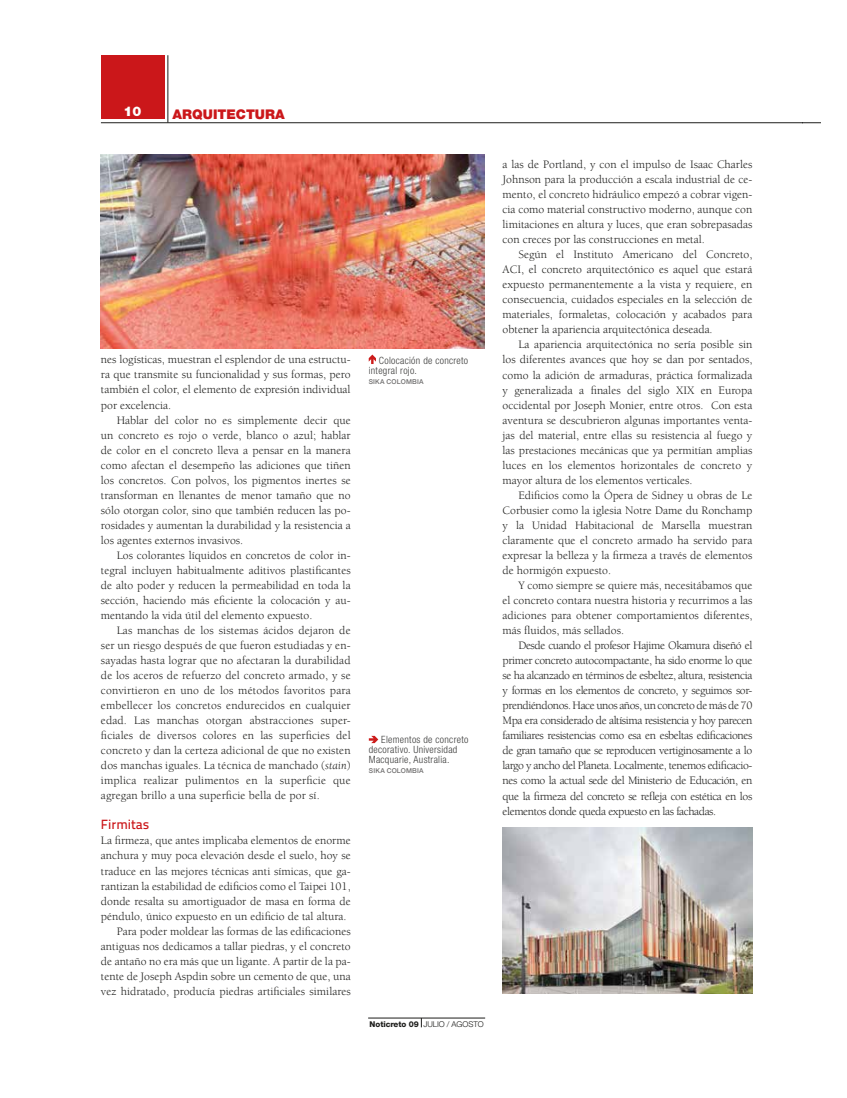
<style>
.page{position:relative;width:847px;height:1098px;background:#fff}
.page>*{position:absolute;margin:0;border:0;box-sizing:border-box;transform-origin:0 0}
.t1{font:900 13.38px "Helvetica Neue LT Pro";color:#cb171a}
.t2{font:500 13.38px "Titillium Text 22 L";color:#cb171a}
.t3{font:900 13.38px "Helvetica Neue LT Pro";color:#fff}
.t4{font:11.75px/15px "Berkeley Std";color:#1d1d1b;text-align:justify}
.t5{font:300 condensed 10px/10px "Helvetica Neue LT Pro";letter-spacing:.03em;color:#3c3c3b}
.t6{font:300 8px "Helvetica Neue LT Std";letter-spacing:-.01em;color:#1d1d1b}
.t7{font:500 6.62px "Helvetica Neue";letter-spacing:.025em;color:#706f6f}
.s1{font-style:italic}
.s2{font-family:"Helvetica Neue LT Pro";font-weight:800}
</style>
<div class="page">
<div style="left:101px;top:55px;width:63px;height:63px;background:#cb171a"></div>
<hr style="left:101px;top:123px;width:701px;height:1px;background:#1d1d1b">
<hr style="left:168px;top:55px;width:1px;height:68px;background:#1d1d1b">
<hr style="left:368px;top:1018px;width:117px;height:1px;background:#1d1d1b">
<img style="left:502px;top:827px;width:250px;height:166px">
<svg style="left:368px;top:736px;width:10px;height:7px"></svg>
<img style="left:101px;top:154px;width:383px;height:194px">
<svg style="left:368px;top:355px;width:8px;height:9px"></svg>
<svg style="left:802px;top:123px;width:18px;height:1px"></svg>
<p class="t3" style="left:123px;top:103px;width:19px">10</p>
<p class="t1" style="left:172px;top:106px;width:113px">ARQUITECTURA</p>
<p class="t4" style="left:101px;top:352px;width:251px">nes logísticas, muestran el esplendor de una estructu&shy;ra que transmite su funcionalidad y sus formas, pero también el color, el elemento de expresión individual por excelencia.</p>
<p class="t4" style="left:101px;top:412px;width:251px;text-indent:16px">Hablar del color no es simplemente decir que un concreto es rojo o verde, blanco o azul; hablar de color en el concreto lleva a pensar en la manera como afectan el desempeño las adiciones que tiñen los concretos. Con polvos, los pigmentos inertes se transforman en llenantes de menor tamaño que no sólo otorgan color, sino que también reducen las po&shy;rosidades y aumentan la durabilidad y la resistencia a los agentes externos invasivos.</p>
<p class="t4" style="left:101px;top:548px;width:251px;text-indent:16px">Los colorantes líquidos en concretos de color in&shy;tegral incluyen habitualmente aditivos plastificantes de alto poder y reducen la permeabilidad en toda la sección, haciendo más eficiente la colocación y au&shy;mentando la vida útil del elemento expuesto.</p>
<p class="t4" style="left:101px;top:623px;width:251px;text-indent:16px">Las manchas de los sistemas ácidos dejaron de ser un riesgo después de que fueron estudiadas y en&shy;sayadas hasta lograr que no afectaran la durabilidad de los aceros de refuerzo del concreto armado, y se convirtieron en uno de los métodos favoritos para embellecer los concretos endurecidos en cualquier edad. Las manchas otorgan abstracciones super&shy;ficiales de diversos colores en las superficies del concreto y dan la certeza adicional de que no existen dos manchas iguales. La técnica de manchado (<span class="s1">stain</span>) implica realizar pulimentos en la superficie que agregan brillo a una superficie bella de por sí.</p>
<p class="t2" style="left:101px;top:814px;width:50px">Firmitas</p>
<p class="t4" style="left:101px;top:833px;width:251px">La firmeza, que antes implicaba elementos de enorme</p>
<p class="t4" style="left:101px;top:848px;width:251px">anchura y muy poca elevación desde el suelo, hoy se</p>
<p class="t4" style="left:101px;top:863px;width:251px">traduce en las mejores técnicas anti símicas, que ga-</p>
<p class="t4" style="left:101px;top:878px;width:251px">rantizan la estabilidad de edificios como el Taipei 101,</p>
<p class="t4" style="left:101px;top:893px;width:251px">donde resalta su amortiguador de masa en forma de</p>
<p class="t4" style="left:101px;top:908px;width:247px">péndulo, único expuesto en un edificio de tal altura.</p>
<p class="t4" style="left:117px;top:923px;width:235px">Para poder moldear las formas de las edificaciones</p>
<p class="t4" style="left:101px;top:939px;width:251px">antiguas nos dedicamos a tallar piedras, y el concreto</p>
<p class="t4" style="left:101px;top:954px;width:251px">de antaño no era más que un ligante. A partir de la pa-</p>
<p class="t4" style="left:101px;top:969px;width:251px">tente de Joseph Aspdin sobre un cemento de que, una</p>
<p class="t4" style="left:101px;top:984px;width:251px">vez hidratado, producía piedras artificiales similares</p>
<p class="t5" style="left:368px;top:355px;width:101px;text-indent:10px">Colocación de concreto integral rojo.</p>
<p class="t7" style="left:368px;top:376px;width:56px">SIKA COLOMBIA</p>
<p class="t5" style="left:368px;top:734px;width:101px;text-indent:12px">Elementos de concreto decorativo. Universidad<br>Macquarie, Australia.</p>
<p class="t7" style="left:368px;top:765px;width:56px">SIKA COLOMBIA</p>
<p class="t4" style="left:502px;top:157px;width:251px">a las de Portland, y con el impulso de Isaac Charles Johnson para la producción a escala industrial de ce&shy;mento, el concreto hidráulico empezó a cobrar vigen&shy;cia como material constructivo moderno, aunque con limitaciones en altura y luces, que eran sobrepasadas con creces por las construcciones en metal.</p>
<p class="t4" style="left:502px;top:247px;width:251px;text-indent:16px">Según el Instituto Americano del Concreto, ACI, el concreto arquitectónico es aquel que estará expuesto permanentemente a la vista y requiere, en consecuencia, cuidados especiales en la selección de materiales, formaletas, colocación y acabados para obtener la apariencia arquitectónica deseada.</p>
<p class="t4" style="left:502px;top:337px;width:251px;text-indent:16px">La apariencia arquitectónica no sería posible sin los diferentes avances que hoy se dan por sentados, como la adición de armaduras, práctica formalizada y generalizada a finales del siglo XIX en Europa occidental por Joseph Monier, entre otros. Con esta aventura se descubrieron algunas importantes venta&shy;jas del material, entre ellas su resistencia al fuego y las prestaciones mecánicas que ya permitían amplias luces en los elementos horizontales de concreto y mayor altura de los elementos verticales.</p>
<p class="t4" style="left:502px;top:488px;width:251px;text-indent:16px">Edificios como la Ópera de Sidney u obras de Le Corbusier como la iglesia Notre Dame du Ronchamp y la Unidad Habitacional de Marsella muestran claramente que el concreto armado ha servido para expresar la belleza y la firmeza a través de elementos de hormigón expuesto.</p>
<p class="t4" style="left:502px;top:578px;width:251px;text-indent:16px">Y como siempre se quiere más, necesitábamos que el concreto contara nuestra historia y recurrimos a las adiciones para obtener comportamientos diferentes, más fluidos, más sellados.</p>
<p class="t4" style="left:502px;top:638px;width:251px;text-indent:16px">Desde cuando el profesor Hajime Okamura diseñó el primer concreto autocompactante, ha sido enorme lo que se ha alcanzado en términos de esbeltez, altura, resistencia y formas en los elementos de concreto, y seguimos sor&shy;prendiéndonos. Hace unos años, un concreto de más de 70<br>Mpa era considerado de altísima resistencia y hoy parecen familiares resistencias como esa en esbeltas edificaciones de gran tamaño que se reproducen vertiginosamente a lo largo y ancho del Planeta. Localmente, tenemos edificacio&shy;nes como la actual sede del Ministerio de Educación, en que la firmeza del concreto se refleja con estética en los elementos donde queda expuesto en las fachadas.</p>
<p class="t6" style="left:369px;top:1019px;width:115px"><span class="s2">Noticreto 09</span> JULIO / AGOSTO</p>
</div>
